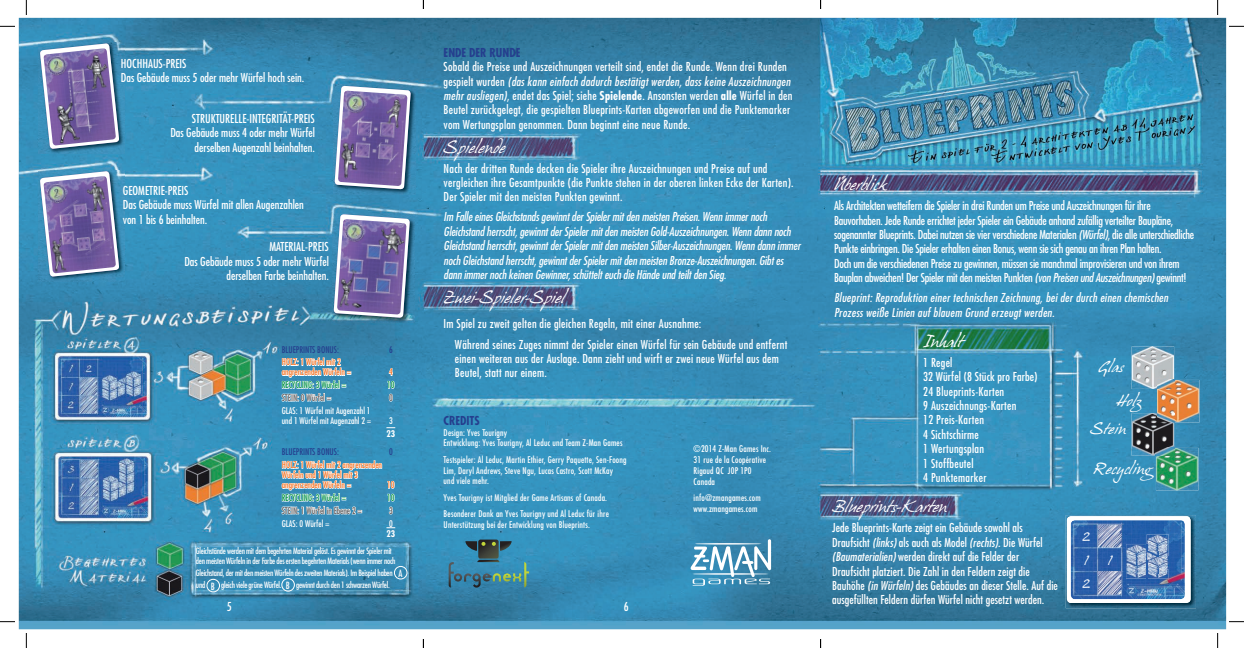
<style>
.page{position:relative;width:1244px;height:648px;background:#fff}
.page>*{position:absolute;margin:0;border:0;box-sizing:border-box;transform-origin:0 0}
.t1{font:15px "Hans Hand";color:#fff}
.t2{font:14px/27.8px "Hans Hand";letter-spacing:.02em;color:#fff}
.t3{font:condensed 12px/14.4px "Futura";letter-spacing:.005em;color:#fff}
.t4{font:condensed 12px/14.4px "Futura";letter-spacing:-.02em;color:#fff}
.t5{font:italic condensed 12px/14.4px "Futura";letter-spacing:-.01em;color:#fff}
.t6{font:italic condensed 12px/14.4px "Futura";letter-spacing:.02em;color:#fff}
.t7{font:700 condensed 12px "Futura";color:#253f8e}
.t8{font:11.2px "Hans Hand";color:#fff}
.t9{font:condensed 9px/10.8px "Futura";letter-spacing:.02em;color:#fff}
.t10{font:condensed 9px/10px "Futura";color:#f37121}
.t11{font:condensed 9px/10px "Futura";color:#fff}
.t12{font:condensed 9px "Futura";color:#009245}
.t13{font:condensed 9px "Futura";color:#57585a}
.t14{font:condensed 9px "Futura";color:#253f8e}
.t15{font:700 condensed 9px "Futura";color:#fff}
.t16{font:condensed 8.5px/10.2px "Futura";letter-spacing:-.03em;color:#fff}
.s1{font-style:italic}
.s2{font-weight:700}
.s3{font-size:9.7px}
</style>
<div class="page">
<img style="left:19px;top:18px;width:1206px;height:611px">
<img style="left:1131px;top:346px;width:42px;height:43px">
<img style="left:1156px;top:380px;width:43px;height:42px">
<img style="left:1156px;top:380px;width:17px;height:9px">
<img style="left:1131px;top:413px;width:42px;height:43px">
<img style="left:1156px;top:413px;width:17px;height:9px">
<img style="left:1155px;top:448px;width:43px;height:42px">
<img style="left:1155px;top:448px;width:18px;height:8px">
<img style="left:1065px;top:515px;width:130px;height:93px">
<svg style="left:1066px;top:516px;width:124px;height:87px"></svg>
<img style="left:39px;top:42px;width:85px;height:112px">
<svg style="left:40px;top:44px;width:79px;height:105px"></svg>
<img style="left:39px;top:170px;width:85px;height:112px">
<svg style="left:40px;top:171px;width:79px;height:106px"></svg>
<svg style="left:448px;top:540px;width:81px;height:48px"></svg>
<svg style="left:690px;top:539px;width:81px;height:47px"></svg>
<div style="left:394px;top:566px;width:13px;height:13px;border:1px solid #fff;border-radius:50%"></div>
<div style="left:206px;top:579px;width:14px;height:13px;border:1px solid #fff;border-radius:50%"></div>
<div style="left:281px;top:578px;width:14px;height:14px;border:1px solid #fff;border-radius:50%"></div>
<svg style="left:281px;top:342px;width:70px;height:75px"></svg>
<svg style="left:387px;top:364px;width:8px;height:38px"></svg>
<svg style="left:280px;top:444px;width:115px;height:86px"></svg>
<img style="left:332px;top:213px;width:83px;height:110px">
<img style="left:333px;top:214px;width:77px;height:104px">
<img style="left:333px;top:85px;width:82px;height:109px">
<img style="left:334px;top:86px;width:77px;height:103px">
<svg style="left:0;top:26px;width:15px;height:1px"></svg>
<svg style="left:1229px;top:26px;width:14px;height:1px"></svg>
<svg style="left:0;top:621px;width:15px;height:1px"></svg>
<svg style="left:1229px;top:621px;width:14px;height:1px"></svg>
<svg style="left:26px;top:0;width:1px;height:15px"></svg>
<svg style="left:26px;top:633px;width:1px;height:15px"></svg>
<svg style="left:1217px;top:0;width:1px;height:15px"></svg>
<svg style="left:1217px;top:633px;width:1px;height:15px"></svg>
<p class="t7" style="left:443px;top:45px;width:78px">ENDE DER RUNDE</p>
<p class="t3" style="left:443px;top:59px;width:350px">Sobald die Preise und Auszeichnungen verteilt sind, endet die Runde. Wenn drei Runden gespielt wurden <span class="s1">(das kann einfach dadurch bestätigt werden, dass keine Auszeichnungen mehr ausliegen)</span>, endet das Spiel; siehe <span class="s2">Spielende</span>. Ansonsten werden <span class="s2">alle</span> Würfel in den Beutel zurückgelegt, die gespielten Blueprints-Karten abgeworfen und die Punktemarker vom Wertungsplan genommen. Dann beginnt eine neue Runde.</p>
<p class="t1" style="left:443px;top:139px;width:63px">Spielende</p>
<p class="t3" style="left:443px;top:161px;width:351px">Nach der dritten Runde decken die Spieler ihre Auszeichnungen und Preise auf und vergleichen ihre Gesamtpunkte (die Punkte stehen in der oberen linken Ecke der Karten).<br>Der Spieler mit den meisten Punkten gewinnt.</p>
<p class="t5" style="left:443px;top:210px;width:358px">Im Falle eines Gleichstands gewinnt der Spieler mit den meisten Preisen. Wenn immer noch Gleichstand herrscht, gewinnt der Spieler mit den meisten Gold-Auszeichnungen. Wenn dann noch Gleichstand herrscht, gewinnt der Spieler mit den meisten Silber-Auszeichnungen. Wenn dann immer noch Gleichstand herrscht, gewinnt der Spieler mit den meisten Bronze-Auszeichnungen. Gibt es dann immer noch keinen Gewinner, schüttelt euch die Hände und teilt den Sieg.</p>
<p class="t1" style="left:443px;top:289px;width:122px">Zwei-Spieler-Spiel</p>
<p class="t3" style="left:455px;top:314px;width:334px;line-height:20.1px;text-indent:-11px">Im Spiel zu zweit gelten die gleichen Regeln, mit einer Ausnahme:<br>Während seines Zuges nimmt der Spieler einen Würfel für sein Gebäude und entfernt</p>
<p class="t3" style="left:455px;top:351px;width:325px">einen weiteren aus der Auslage. Dann zieht und wirft er zwei neue Würfel aus dem<br>Beutel, statt nur einem.</p>
<p class="t7" style="left:443px;top:413px;width:38px">CREDITS</p>
<p class="t9" style="left:443px;top:427px;width:180px">Design: Yves Tourigny<br>Entwicklung: Yves Tourigny, Al Leduc und Team Z-Man Games</p>
<p class="t9" style="left:443px;top:454px;width:184px">Testspieler: Al Leduc, Martin Ethier, Gerry Paquette, Sen-Foong<br>Lim, Daryl Andrews, Steve Ngu, Lucas Castro, Scott McKay<br>und viele mehr.</p>
<p class="t9" style="left:443px;top:489px;width:167px;line-height:16.5px">Yves Tourigny ist Mitglied der Game Artisans of Canada.<br>Besonderer Dank an Yves Tourigny und Al Leduc für ihre</p>
<p class="t9" style="left:443px;top:519px;width:148px">Unterstützung bei der Entwicklung von Blueprints.</p>
<p class="t3" style="left:121px;top:56px;width:185px">HOCHHAUS-PREIS<br>Das Gebäude muss 5 oder mehr Würfel hoch sein.</p>
<p class="t3" style="left:170px;top:111px;width:146px;text-align:right">STRUKTURELLE-INTEGRITÄT-PREIS<br>Das Gebäude muss 4 oder mehr Würfel derselben Augenzahl beinhalten.</p>
<p class="t1" style="left:834px;top:176px;width:54px">Überblick</p>
<p class="t4" style="left:834px;top:198px;width:362px">Als Architekten wetteifern die Spieler in drei Runden um Preise und Auszeichnungen für ihre Bauvorhaben. Jede Runde errichtet jeder Spieler ein Gebäude anhand zufällig verteilter Baupläne, sogenannter Blueprints. Dabei nutzen sie vier verschiedene Materialen <span class="s1">(Würfel)</span>, die alle unterschiedliche Punkte einbringen. Die Spieler erhalten einen Bonus, wenn sie sich genau an ihren Plan halten.<br>Doch um die verschiedenen Preise zu gewinnen, müssen sie manchmal improvisieren und von ihrem Bauplan abweichen! Der Spieler mit den meisten Punkten <span class="s1">(von Preisen und Auszeichnungen)</span> gewinnt!</p>
<p class="t6" style="left:834px;top:290px;width:335px">Blueprint: Reproduktion einer technischen Zeichnung, bei der durch einen chemischen<br>Prozess weiße Linien auf blauem Grund erzeugt werden.</p>
<p class="t3" style="left:123px;top:183px;width:182px">GEOMETRIE-PREIS<br>Das Gebäude muss Würfel mit allen Augenzahlen von 1 bis 6 beinhalten.</p>
<p class="t3" style="left:184px;top:239px;width:146px;text-align:right">MATERIAL-PREIS<br>Das Gebäude muss 5 oder mehr Würfel derselben Farbe beinhalten.</p>
<p class="t1" style="left:923px;top:333px;width:41px">Inhalt</p>
<p class="t3" style="left:923px;top:355px;width:116px">1 Regel<br>32 Würfel (8 Stück pro Farbe)<br>24 Blueprints-Karten<br>9 Auszeichnungs-Karten<br>12 Preis-Karten<br>4 Sichtschirme<br>1 Wertungsplan<br>1 Stoffbeutel<br>4 Punktemarker</p>
<p class="t2" style="left:1098px;top:353px;width:26px">Glas</p>
<p class="t14" style="left:282px;top:344px;width:59px">BLUEPRINTS BONUS:</p>
<p class="t14" style="left:389px;top:344px;width:5px">6</p>
<p class="t10" style="left:282px;top:357px;width:71px">HOLZ: 1 Würfel mit 2 angrenzenden Würfeln =</p>
<p class="t10" style="left:389px;top:367px;width:5px">4</p>
<p class="t12" style="left:282px;top:379px;width:66px">RECYCLING: 3 Würfel =</p>
<p class="t12" style="left:387px;top:379px;width:9px">10</p>
<p class="t13" style="left:282px;top:392px;width:51px">STEIN: 0 Würfel =</p>
<p class="t13" style="left:389px;top:392px;width:5px">0</p>
<p class="t11" style="left:282px;top:405px;width:91px">GLAS: 1 Würfel mit Augenzahl 1 und 1 Würfel mit Augenzahl 2 =</p>
<p class="t9" style="left:389px;top:415px;width:5px">3</p>
<p class="t15" style="left:386px;top:428px;width:10px">23</p>
<p class="t14" style="left:282px;top:446px;width:59px">BLUEPRINTS BONUS:</p>
<p class="t14" style="left:389px;top:446px;width:5px">0</p>
<p class="t10" style="left:282px;top:460px;width:102px">HOLZ: 1 Würfel mit 2 angrenzenden<br>Würfeln und 1 Würfel mit 3 angrenzenden Würfeln =</p>
<p class="t2" style="left:1089px;top:388px;width:53px;text-indent:27px">Holz<br>Stein</p>
<p class="t2" style="left:1093px;top:455px;width:66px">Recycling</p>
<p class="t9" style="left:693px;top:443px;width:79px">©2014 Z-Man Games Inc.<br>31 rue de la Coopérative<br>Rigaud QC J0P 1P0<br>Canada</p>
<p class="t9" style="left:693px;top:492px;width:69px">info@zmangames.com www.zmangames.com</p>
<p class="t1" style="left:832px;top:498px;width:117px">Blueprints-Karten</p>
<p class="t3" style="left:832px;top:520px;width:227px">Jede Blueprints-Karte zeigt ein Gebäude sowohl als Draufsicht <span class="s1">(links)</span> als auch als Model <span class="s1">(rechts)</span>. Die Würfel <span class="s1">(Baumaterialien)</span> werden direkt auf die Felder der Draufsicht platziert. Die Zahl in den Feldern zeigt die Bauhöhe <span class="s1">(in Würfeln)</span> des Gebäudes an dieser Stelle. Auf die ausgefüllten Feldern dürfen Würfel nicht gesetzt werden.</p>
<p class="t10" style="left:387px;top:480px;width:9px">10</p>
<p class="t12" style="left:282px;top:492px;width:66px">RECYCLING: 3 Würfel =</p>
<p class="t12" style="left:387px;top:492px;width:9px">10</p>
<p class="t13" style="left:282px;top:505px;width:82px">STEIN: 1 Würfel in Ebene 2 =</p>
<p class="t13" style="left:389px;top:505px;width:5px">3</p>
<p class="t11" style="left:282px;top:518px;width:49px">GLAS: 0 Würfel =</p>
<p class="t9" style="left:389px;top:518px;width:5px">0</p>
<p class="t15" style="left:386px;top:528px;width:10px">23</p>
<p class="t8" style="left:1082px;top:530px;width:10px">2</p>
<p class="t16" style="left:196px;top:546px;width:201px">Gleichstände werden mit dem begehrten Material gelöst. Es gewinnt der Spieler mit den meisten Würfeln in der Farbe des ersten begehrten Materials (wenn immer noch</p>
<p class="t16" style="left:196px;top:567px;width:208px;line-height:11.8px">Gleichstand, der mit den meisten Würfeln des zweiten Materials). Im Beispiel haben <span class="s3">A </span>und <span class="s3">B</span> gleich viele grüne Würfel. <span class="s3">B</span> gewinnt durch den 1 schwarzen Würfel.</p>
<p class="t8" style="left:1084px;top:554px;width:6px">1</p>
<p class="t8" style="left:1107px;top:554px;width:6px">1</p>
<p class="t8" style="left:1082px;top:577px;width:10px">2</p>
<p class="t3" style="left:227px;top:599px;width:6px">5</p>
<p class="t3" style="left:623px;top:599px;width:6px">6</p>
</div>
